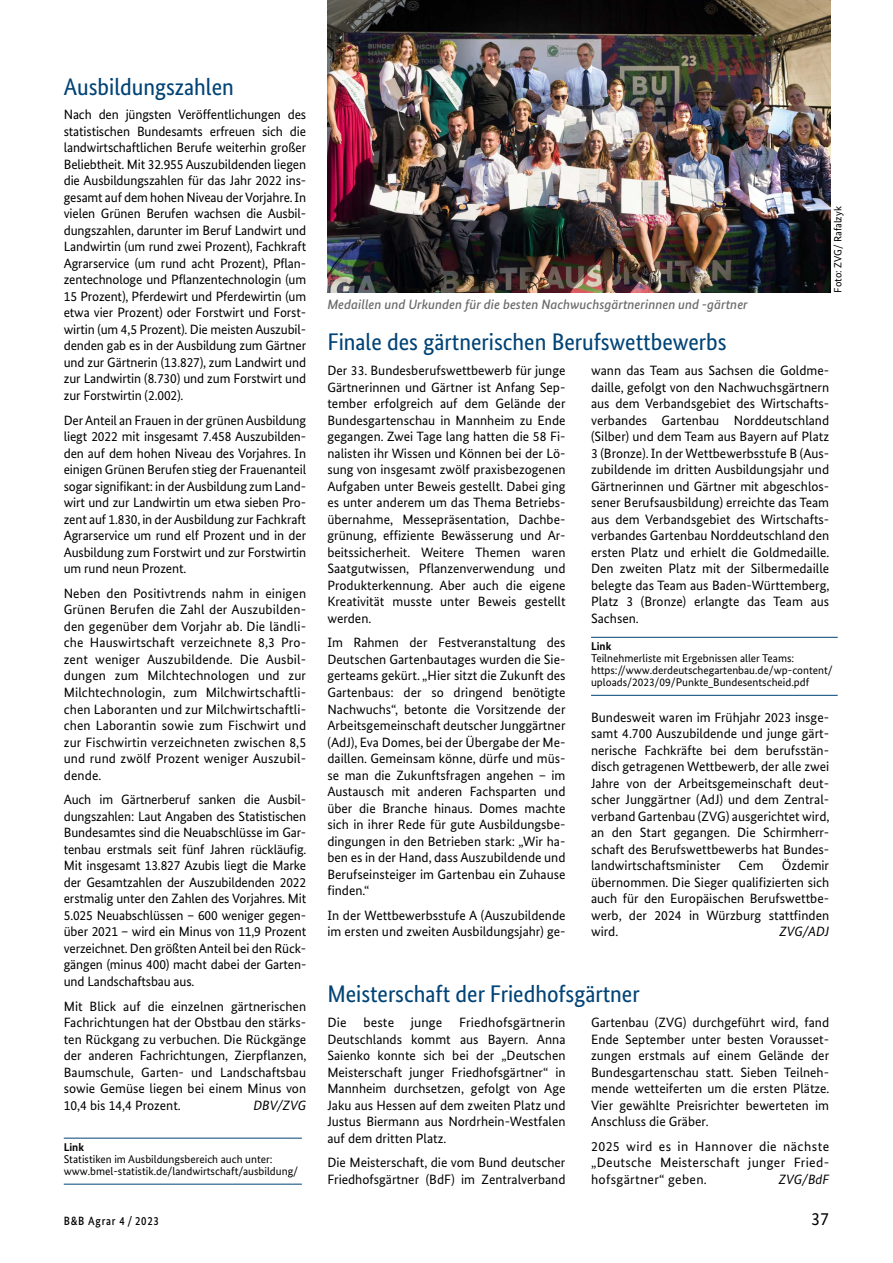
<style>
.page{position:relative;width:893px;height:1263px;background:#fff}
.page>*{position:absolute;margin:0;border:0;box-sizing:border-box;transform-origin:0 0}
.t1{font:24px "Bundes Sans Cond";color:#004376;scale:1.05 1}
.t2{font:18px "Bundes Sans";color:#000}
.t3{font:13.5px/16.5px "Bundes Sans";color:#000;text-align:justify}
.t4{font:italic 500 13.5px "Bundes Sans";color:#6e6e6e}
.t5{font:italic 13.5px "Bundes Sans";letter-spacing:-.005em;color:#000}
.t6{font:500 12px "Bundes Sans";letter-spacing:.07em;color:#000;scale:.9 1}
.t7{font:11.25px/12px "Bundes Sans";color:#000}
.t8{font:700 11.25px "Bundes Sans";color:#000}
.t9{font:10.5px "Bundes Sans";color:#000}
</style>
<div class="page">
<img style="left:327px;top:0;width:503px;height:293px">
<hr style="left:591px;top:637px;width:247px;height:1px;background:#004376">
<hr style="left:591px;top:695px;width:247px;height:1px;background:#004376">
<hr style="left:64px;top:1138px;width:238px;height:1px;background:#004376">
<hr style="left:64px;top:1184px;width:238px;height:1px;background:#004376">
<h1 class="t1" style="left:64px;top:73px;width:163px">Ausbildungszahlen</h1>
<p class="t3" style="left:64px;top:106px;width:244px">Nach den jüngsten Veröffentlichungen des statistischen Bundesamts erfreuen sich die landwirtschaftlichen Berufe weiterhin großer Beliebtheit. Mit 32.955 Auszubildenden liegen die Ausbildungszahlen für das Jahr 2022 ins&shy;gesamt auf dem hohen Niveau der Vorjahre. In vielen Grünen Berufen wachsen die Ausbil&shy;dungszahlen, darunter im Beruf Landwirt und Landwirtin (um rund zwei Prozent), Fachkraft Agrarservice (um rund acht Prozent), Pflan&shy;zentechnologe und Pflanzentechnologin (um 15 Prozent), Pferdewirt und Pferdewirtin (um etwa vier Prozent) oder Forstwirt und Forst&shy;wirtin (um 4,5 Prozent). Die meisten Auszubil&shy;denden gab es in der Ausbildung zum Gärtner und zur Gärtnerin (13.827), zum Landwirt und zur Landwirtin (8.730) und zum Forstwirt und zur Forstwirtin (2.002).</p>
<p class="t3" style="left:64px;top:412px;width:244px">Der Anteil an Frauen in der grünen Ausbildung liegt 2022 mit insgesamt 7.458 Auszubilden&shy;den auf dem hohen Niveau des Vorjahres. In einigen Grünen Berufen stieg der Frauenanteil sogar signifikant: in der Ausbildung zum Land&shy;wirt und zur Landwirtin um etwa sieben Pro&shy;zent auf 1.830, in der Ausbildung zur Fachkraft Agrarservice um rund elf Prozent und in der Ausbildung zum Forstwirt und zur Forstwirtin um rund neun Prozent.</p>
<p class="t3" style="left:64px;top:585px;width:244px">Neben den Positivtrends nahm in einigen Grünen Berufen die Zahl der Auszubilden&shy;den gegenüber dem Vorjahr ab. Die ländli&shy;che Hauswirtschaft verzeichnete 8,3 Pro&shy;zent weniger Auszubildende. Die Ausbil&shy;dungen zum Milchtechnologen und zur Milchtechnologin, zum Milchwirtschaftli&shy;chen Laboranten und zur Milchwirtschaftli&shy;chen Laborantin sowie zum Fischwirt und zur Fischwirtin verzeichneten zwischen 8,5 und rund zwölf Prozent weniger Auszubil&shy;dende.</p>
<p class="t3" style="left:64px;top:791px;width:244px">Auch im Gärtnerberuf sanken die Ausbil&shy;dungszahlen: Laut Angaben des Statistischen Bundesamtes sind die Neuabschlüsse im Gar&shy;tenbau erstmals seit fünf Jahren rückläufig.<br>Mit insgesamt 13.827 Azubis liegt die Marke der Gesamtzahlen der Auszubildenden 2022 erstmalig unter den Zahlen des Vorjahres. Mit 5.025 Neuabschlüssen – 600 weniger gegen&shy;über 2021 – wird ein Minus von 11,9 Prozent verzeichnet. Den größten Anteil bei den Rück&shy;gängen (minus 400) macht dabei der Garten&shy;und Landschaftsbau aus.</p>
<p class="t3" style="left:64px;top:997px;width:244px">Mit Blick auf die einzelnen gärtnerischen Fachrichtungen hat der Obstbau den stärks&shy;ten Rückgang zu verbuchen. Die Rückgänge der anderen Fachrichtungen, Zierpflanzen, Baumschule, Garten- und Landschaftsbau sowie Gemüse liegen bei einem Minus von 10,4 bis 14,4 Prozent.</p>
<p class="t9" style="left:832px;top:293px;width:88px;rotate:-90deg">Foto: ZVG/ Rafalzyk</p>
<p class="t4" style="left:327px;top:296px;width:422px">Medaillen und Urkunden für die besten Nachwuchsgärtnerinnen und -gärtner</p>
<h1 class="t1" style="left:327px;top:329px;width:382px">Finale des gärtnerischen Berufswettbewerbs</h1>
<p class="t3" style="left:327px;top:362px;width:240px">Der 33. Bundesberufswettbewerb für junge Gärtnerinnen und Gärtner ist Anfang Sep&shy;tember erfolgreich auf dem Gelände der Bundesgartenschau in Mannheim zu Ende gegangen. Zwei Tage lang hatten die 58 Fi&shy;nalisten ihr Wissen und Können bei der Lö&shy;sung von insgesamt zwölf praxisbezogenen Aufgaben unter Beweis gestellt. Dabei ging es unter anderem um das Thema Betriebs&shy;übernahme, Messepräsentation, Dachbe&shy;grünung, effiziente Bewässerung und Ar&shy;beitssicherheit. Weitere Themen waren Saatgutwissen, Pflanzenverwendung und Produkterkennung. Aber auch die eigene Kreativität musste unter Beweis gestellt werden.</p>
<p class="t3" style="left:327px;top:634px;width:240px">Im Rahmen der Festveranstaltung des Deutschen Gartenbautages wurden die Sie&shy;gerteams gekürt. „Hier sitzt die Zukunft des Gartenbaus: der so dringend benötigte Nachwuchs“, betonte die Vorsitzende der Arbeitsgemeinschaft deutscher Junggärtner (AdJ), Eva Domes, bei der Übergabe der Me&shy;daillen. Gemeinsam könne, dürfe und müs&shy;se man die Zukunftsfragen angehen – im Austausch mit anderen Fachsparten und über die Branche hinaus. Domes machte sich in ihrer Rede für gute Ausbildungsbe&shy;dingungen in den Betrieben stark: „Wir ha&shy;ben es in der Hand, dass Auszubildende und Berufseinsteiger im Gartenbau ein Zuhause finden.“</p>
<p class="t3" style="left:327px;top:907px;width:240px">In der Wettbewerbsstufe A (Auszubildende im ersten und zweiten Ausbildungsjahr) ge-</p>
<p class="t3" style="left:591px;top:362px;width:240px">wann das Team aus Sachsen die Goldme&shy;daille, gefolgt von den Nachwuchsgärtnern aus dem Verbandsgebiet des Wirtschafts&shy;verbandes Gartenbau Norddeutschland (Silber) und dem Team aus Bayern auf Platz 3 (Bronze). In der Wettbewerbsstufe B (Aus&shy;zubildende im dritten Ausbildungsjahr und Gärtnerinnen und Gärtner mit abgeschlos&shy;sener Berufsausbildung) erreichte das Team aus dem Verbandsgebiet des Wirtschafts&shy;verbandes Gartenbau Norddeutschland den ersten Platz und erhielt die Goldmedaille.<br>Den zweiten Platz mit der Silbermedaille belegte das Team aus Baden-Württemberg, Platz 3 (Bronze) erlangte das Team aus Sachsen.</p>
<p class="t8" style="left:591px;top:640px;width:22px">Link</p>
<p class="t7" style="left:591px;top:652px;width:243px">Teilnehmerliste mit Ergebnissen aller Teams: https://www.derdeutschegartenbau.de/wp-content/ uploads/2023/09/Punkte_Bundesentscheid.pdf</p>
<p class="t3" style="left:591px;top:709px;width:240px">Bundesweit waren im Frühjahr 2023 insge&shy;samt 4.700 Auszubildende und junge gärt&shy;nerische Fachkräfte bei dem berufsstän&shy;disch getragenen Wettbewerb, der alle zwei Jahre von der Arbeitsgemeinschaft deut&shy;scher Junggärtner (AdJ) und dem Zentral&shy;verband Gartenbau (ZVG) ausgerichtet wird, an den Start gegangen. Die Schirmherr&shy;schaft des Berufswettbewerbs hat Bundes&shy;landwirtschaftsminister</p>
<p class="t3" style="left:591px;top:857px;width:240px;text-indent:191px">Özdemir übernommen. Die Sieger qualifizierten sich auch für den Europäischen Berufswettbe&shy;werb, der 2024 in Würzburg stattfinden wird.</p>
<p class="t3" style="left:739px;top:857px;width:27px">Cem</p>
<p class="t5" style="left:779px;top:923px;width:51px">ZVG/ADJ</p>
<h1 class="t1" style="left:327px;top:980px;width:299px">Meisterschaft der Friedhofsgärtner</h1>
<p class="t3" style="left:327px;top:1014px;width:240px">Die beste junge Friedhofsgärtnerin Deutschlands kommt aus Bayern. Anna Saienko konnte sich bei der „Deutschen Meisterschaft junger Friedhofsgärtner“ in Mannheim durchsetzen, gefolgt von Age Jaku aus Hessen auf dem zweiten Platz und Justus Biermann aus Nordrhein-Westfalen auf dem dritten Platz.</p>
<p class="t3" style="left:327px;top:1154px;width:240px">Die Meisterschaft, die vom Bund deutscher<br>Friedhofsgärtner (BdF) im Zentralverband</p>
<p class="t3" style="left:591px;top:1014px;width:240px">Gartenbau (ZVG) durchgeführt wird, fand Ende September unter besten Vorausset&shy;zungen erstmals auf einem Gelände der Bundesgartenschau statt. Sieben Teilneh&shy;mende wetteiferten um die ersten Plätze.<br>Vier gewählte Preisrichter bewerteten im Anschluss die Gräber.</p>
<p class="t3" style="left:591px;top:1138px;width:240px">2025 wird es in Hannover die nächste „Deutsche Meisterschaft junger Fried&shy;hofsgärtner“ geben.</p>
<p class="t5" style="left:253px;top:1097px;width:54px">DBV/ZVG</p>
<p class="t8" style="left:64px;top:1140px;width:22px">Link</p>
<p class="t7" style="left:64px;top:1153px;width:236px">Statistiken im Ausbildungsbereich auch unter: www.bmel-statistik.de/landwirtschaft/ausbildung/</p>
<p class="t6" style="left:64px;top:1213px;width:107px">B&amp;B Agrar 4 / 2023</p>
<h2 class="t2" style="left:811px;top:1208px;width:19px">37</h2>
<p class="t5" style="left:779px;top:1171px;width:52px">ZVG/BdF</p>
</div>
